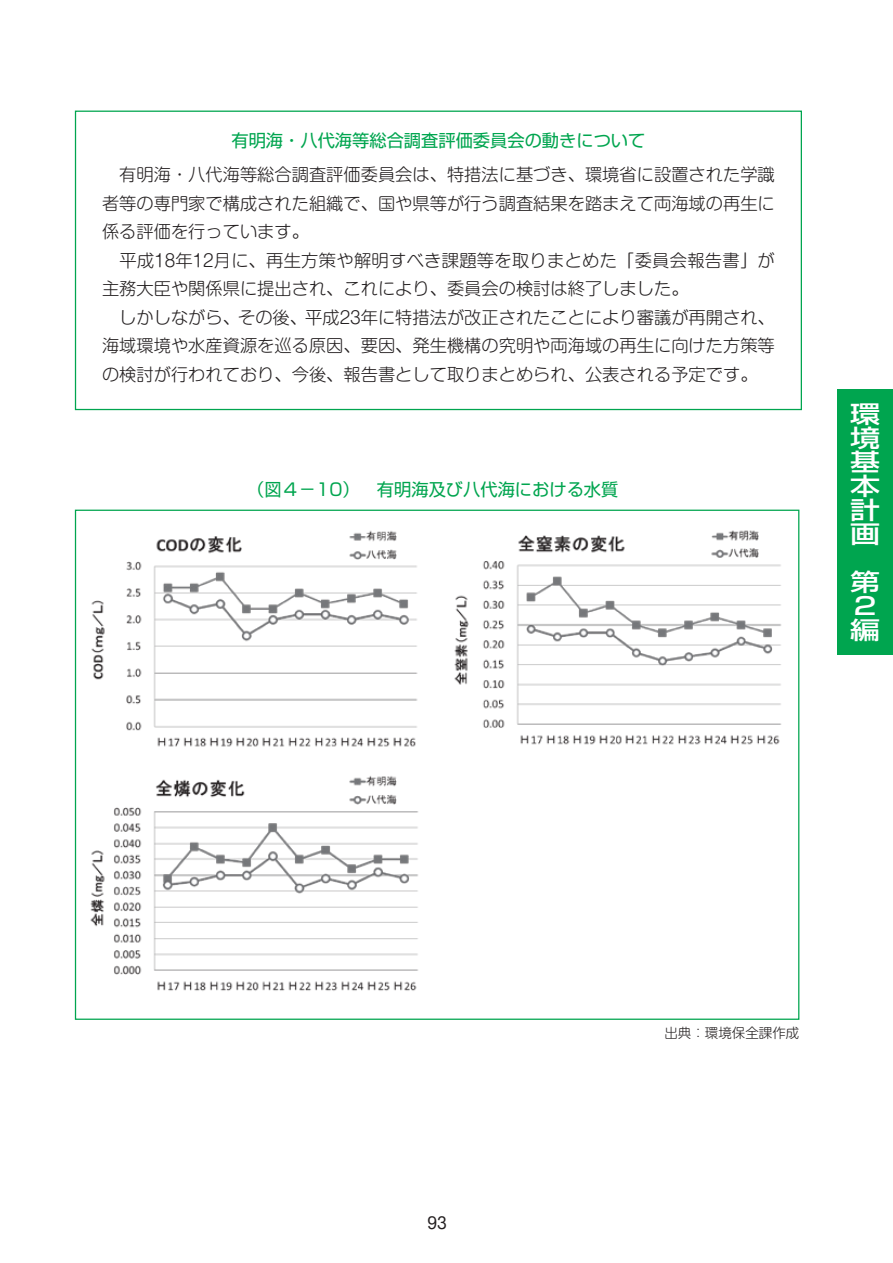
<style>
.page{position:relative;width:893px;height:1263px;background:#fff}
.page>*{position:absolute;margin:0;border:0;box-sizing:border-box;transform-origin:0 0}
.t1{font:500 24px/24px "Shin Go Pr 6";color:#fff;text-align:justify;scale:1.25 1}
.t2{font:300 17.25px/28.5px "Shin M Go Pr 6";color:#231f20}
.t3{font:17.25px "Shin Go Pr 6";color:#00a54f}
.t4{font:15.75px "Shin M Go Pr 6";color:#231f20}
.t5{font:300 13.5px "Shin M Go Pr 6";color:#231f20}
</style>
<div class="page">
<img style="left:91px;top:530px;width:327px;height:217px">
<img style="left:454px;top:530px;width:328px;height:215px">
<img style="left:90px;top:776px;width:328px;height:215px">
<div style="left:837px;top:389px;width:56px;height:265px;background:#00a54f"></div>
<p class="t3" style="left:231px;top:126px;width:415px">有明海・八代海等総合調査評価委員会の動きについて</p>
<p class="t2" style="left:102px;top:160px;width:674px">　有明海・八代海等総合調査評価委員会は、特措法に基づき、環境省に設置された学識者等の専門家で構成された組織で、国や県等が行う調査結果を踏まえて両海域の再生に係る評価を行っています。<br>　平成18年12月に、再生方策や解明すべき課題等を取りまとめた「委員会報告書」が主務大臣や関係県に提出され、これにより、委員会の検討は終了しました。<br>　しかしながら、その後、平成23年に特措法が改正されたことにより審議が再開され、海域環境や水産資源を巡る原因、要因、発生機構の究明や両海域の再生に向けた方策等の検討が行われており、今後、報告書として取りまとめられ、公表される予定です。</p>
<p class="t3" style="left:247px;top:476px;width:373px">（図４－10）　有明海及び八代海における水質</p>
<h1 class="t1" style="left:850px;top:400px;width:25px">環境基本計画</h1>
<h1 class="t1" style="left:850px;top:568px;width:25px;text-align:left">第<br>２編</h1>
<p class="t4" style="left:428px;top:1210px;width:21px">93</p>
<p class="t5" style="left:664px;top:1022px;width:136px">出典：環境保全課作成</p>
</div>
